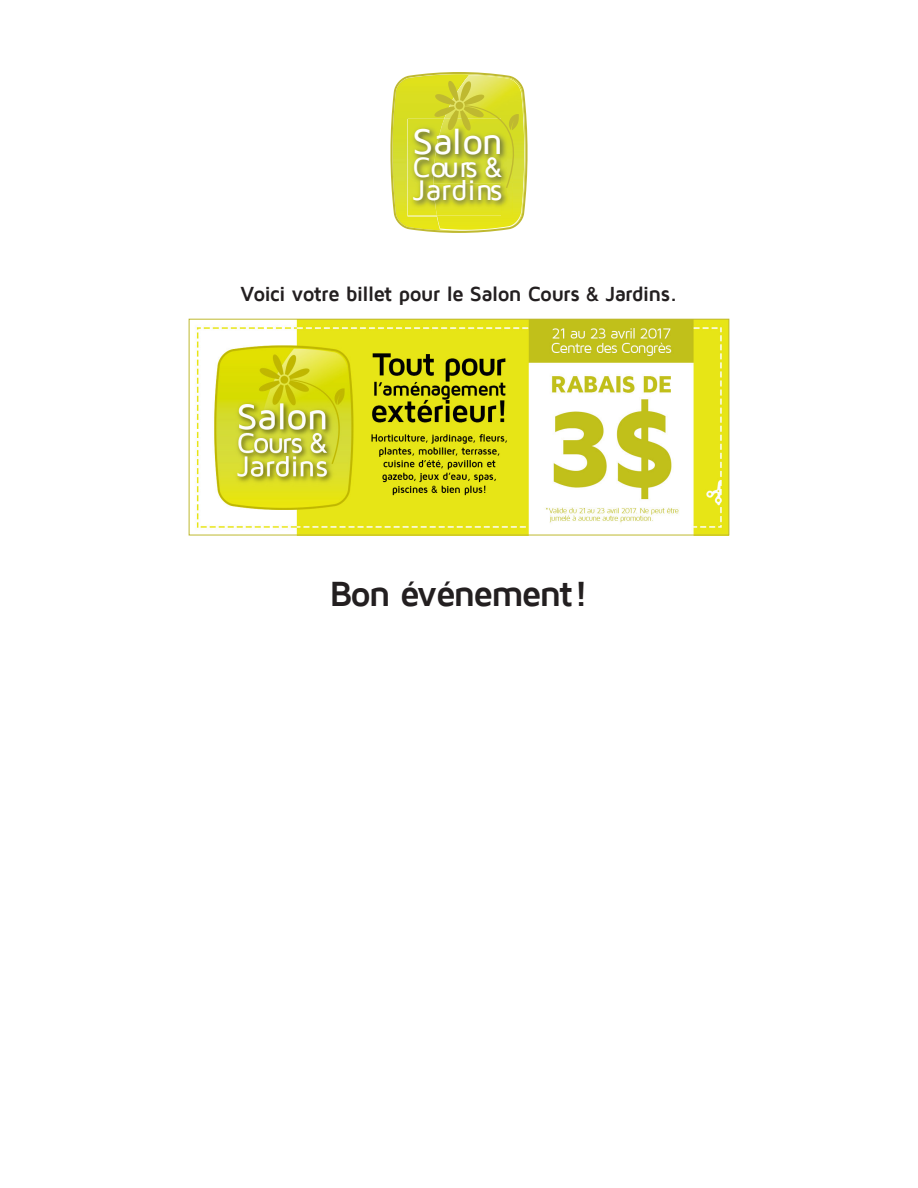
<style>
.page{position:relative;width:918px;height:1188px;background:#fff}
.page>*{position:absolute;margin:0;border:0;box-sizing:border-box;transform-origin:0 0}
.t1{font:500 36.75px "Maven Pro";letter-spacing:-.015em;color:#fff}
.t2{font:700 36px "Maven Pro";letter-spacing:-.07em;color:#231f20}
.t3{font:500 29.1px "Maven Pro";color:#fff}
.t4{font:500 28.8px "Maven Pro";letter-spacing:-.07em;color:#fff}
.t5{font:700 21px "Maven Pro";letter-spacing:-.045em;color:#231f20}
</style>
<div class="page">
<img style="left:196px;top:321px;width:531px;height:212px">
<div style="left:189px;top:319px;width:540px;height:216px;border:1px solid #bfb930"></div>
<svg style="left:390px;top:72px;width:138px;height:161px;background:#ced13e"></svg>
<h1 class="t1" style="left:412px;top:122px;width:92px">Salon</h1>
<h3 class="t4" style="left:412px;top:152px;width:92px">Cours &amp;</h3>
<h3 class="t3" style="left:412px;top:175px;width:92px">Jardins</h3>
<p class="t5" style="left:241px;top:283px;width:438px">Voici votre billet pour le Salon Cours &amp; Jardins.</p>
<p class="t2" style="left:330px;top:575px;width:260px">Bon événement!</p>
</div>
